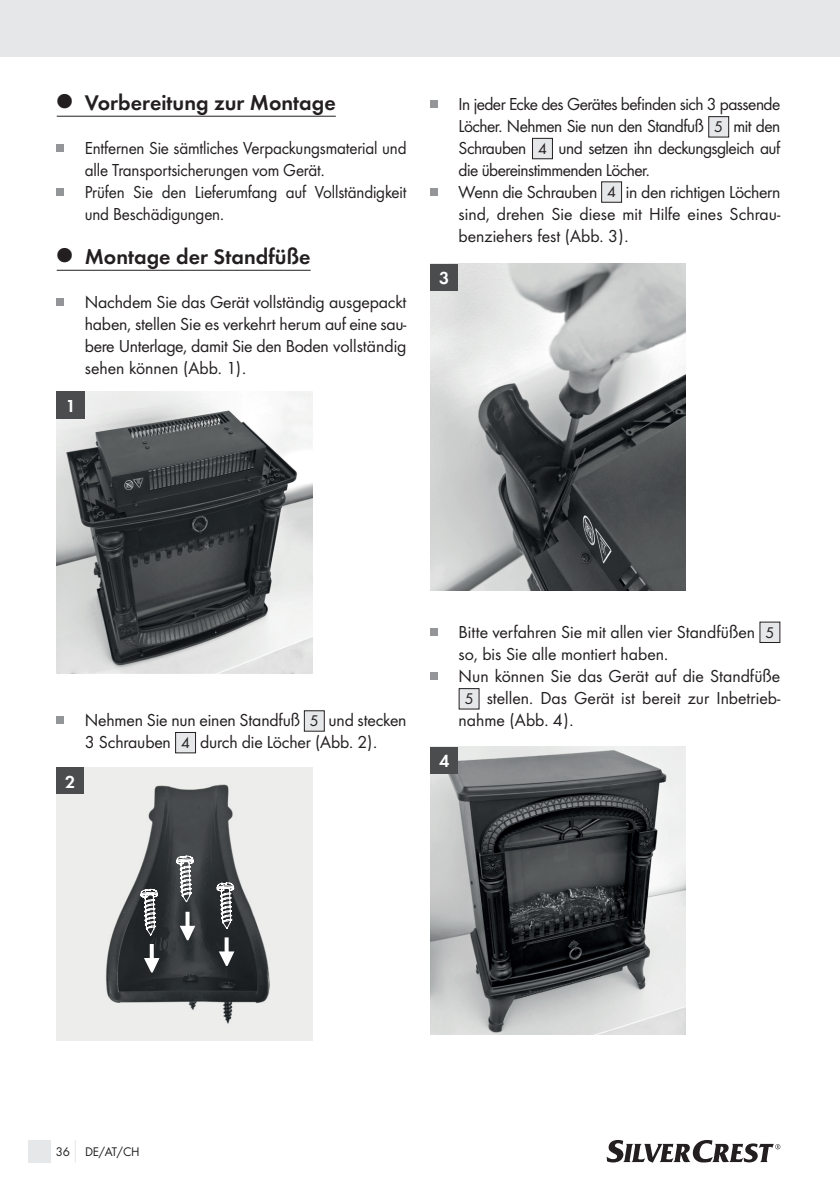
<style>
.page{position:relative;width:840px;height:1191px;background:#fff}
.page>*{position:absolute;margin:0;border:0;box-sizing:border-box;transform-origin:0 0}
.t1{font:600 22px "Futura Pro";color:#231f20}
.t2{font:18px/22px "Futura Pro";letter-spacing:-.01em;color:#231f20;text-align:justify}
.t3{font:18px/22px "Futura Pro";letter-spacing:-.03em;color:#231f20}
.t4{font:18px/22px "Futura Pro";letter-spacing:-.01em;color:#231f20;scale:.96 1}
.t5{font:600 18px "Futura Pro";color:#fff}
.t6{font:13px "Futura Pro";letter-spacing:-.02em;color:#231f20}
.s1{font-size:16px}
</style>
<div class="page">
<div style="left:0;top:0;width:839px;height:57px;background:#e6e7e9"></div>
<div style="left:28px;top:1140px;width:23px;height:22px;background:#e6e7e9"></div>
<svg style="left:75px;top:1140px;width:1px;height:22px"></svg>
<svg style="left:606px;top:1140px;width:174px;height:22px"></svg>
<hr style="left:57px;top:116px;width:278px;height:1px;background:#231f20">
<hr style="left:57px;top:270px;width:253px;height:1px;background:#231f20">
<div style="left:57px;top:144px;width:7px;height:7px;background:#939598"></div>
<div style="left:57px;top:188px;width:7px;height:7px;background:#939598"></div>
<div style="left:57px;top:298px;width:7px;height:7px;background:#939598"></div>
<img style="left:57px;top:391px;width:255px;height:282px">
<div style="left:57px;top:391px;width:28px;height:28px;background:#4b4c4d"></div>
<div style="left:57px;top:716px;width:7px;height:7px;background:#939598"></div>
<div style="left:304px;top:711px;width:20px;height:20px;background:#e6e7e9"></div>
<div style="left:304px;top:710px;width:20px;height:21px;border:1px solid #231f20"></div>
<div style="left:175px;top:732px;width:20px;height:21px;background:#e6e7e9"></div>
<div style="left:175px;top:732px;width:21px;height:21px;border:1px solid #231f20"></div>
<img style="left:57px;top:767px;width:255px;height:273px">
<svg style="left:139px;top:888px;width:20px;height:48px"></svg>
<svg style="left:142px;top:957px;width:19px;height:17px"></svg>
<svg style="left:150px;top:944px;width:4px;height:23px"></svg>
<svg style="left:175px;top:854px;width:19px;height:49px"></svg>
<svg style="left:215px;top:881px;width:20px;height:48px"></svg>
<svg style="left:178px;top:924px;width:19px;height:18px"></svg>
<svg style="left:185px;top:911px;width:4px;height:23px"></svg>
<svg style="left:217px;top:950px;width:19px;height:17px"></svg>
<svg style="left:224px;top:937px;width:4px;height:23px"></svg>
<div style="left:57px;top:767px;width:27px;height:27px;background:#4b4c4d"></div>
<div style="left:430px;top:100px;width:7px;height:7px;background:#939598"></div>
<div style="left:708px;top:117px;width:20px;height:20px;background:#e6e7e9"></div>
<div style="left:707px;top:116px;width:21px;height:22px;border:1px solid #231f20"></div>
<div style="left:532px;top:138px;width:20px;height:21px;background:#e6e7e9"></div>
<div style="left:531px;top:138px;width:21px;height:21px;border:1px solid #231f20"></div>
<div style="left:430px;top:188px;width:7px;height:7px;background:#939598"></div>
<div style="left:601px;top:182px;width:20px;height:20px;background:#e6e7e9"></div>
<div style="left:600px;top:181px;width:21px;height:22px;border:1px solid #231f20"></div>
<img style="left:430px;top:264px;width:255px;height:326px">
<div style="left:430px;top:264px;width:27px;height:26px;background:#4b4c4d"></div>
<div style="left:430px;top:628px;width:7px;height:7px;background:#939598"></div>
<div style="left:759px;top:622px;width:20px;height:20px;background:#e6e7e9"></div>
<div style="left:430px;top:672px;width:7px;height:7px;background:#939598"></div>
<div style="left:459px;top:688px;width:20px;height:21px;background:#e6e7e9"></div>
<div style="left:458px;top:688px;width:21px;height:21px;border:1px solid #231f20"></div>
<img style="left:430px;top:746px;width:255px;height:288px">
<div style="left:430px;top:746px;width:27px;height:27px;background:#4b4c4d"></div>
<p class="t1" style="left:57px;top:87px;width:280px">● Vorbereitung zur Montage</p>
<p class="t4" style="left:85px;top:136px;width:336px">Entfernen Sie sämtliches Verpackungsmaterial und alle Transportsicherungen vom Gerät.<br>Prüfen Sie den Lieferumfang auf Vollständigkeit und Beschädigungen.</p>
<p class="t1" style="left:57px;top:241px;width:255px">● Montage der Standfüße</p>
<p class="t2" style="left:85px;top:290px;width:323px">Nachdem Sie das Gerät vollständig ausgepackt haben, stellen Sie es verkehrt herum auf eine sau&shy;bere Unterlage, damit Sie den Boden vollständig sehen können (Abb. 1).</p>
<p class="t5" style="left:66px;top:393px;width:12px">1</p>
<p class="t3" style="left:458px;top:92px;width:323px">In jeder Ecke des Gerätes befinden sich 3 passende Löcher. Nehmen Sie nun den Standfuß <span class="s1">5</span> mit den Schrauben <span class="s1">4</span> und setzen ihn deckungsgleich auf die übereinstimmenden Löcher.<br>Wenn die Schrauben <span class="s1">4</span> in den richtigen Löchern sind, drehen Sie diese mit Hilfe eines Schrau&shy;benziehers fest (Abb. 3).</p>
<p class="t5" style="left:439px;top:265px;width:12px">3</p>
<p class="t5" style="left:65px;top:768px;width:12px">2</p>
<p class="t2" style="left:85px;top:708px;width:323px">Nehmen Sie nun einen Standfuß <span class="s1">5</span> und stecken<br>3 Schrauben <span class="s1">4</span> durch die Löcher (Abb. 2).</p>
<p class="t5" style="left:439px;top:747px;width:12px">4</p>
<p class="t2" style="left:458px;top:620px;width:317px">Bitte verfahren Sie mit allen vier Standfüßen <span class="s1">5</span></p>
<p class="t2" style="left:458px;top:642px;width:211px">so, bis Sie alle montiert haben.</p>
<p class="t2" style="left:458px;top:664px;width:323px">Nun können Sie das Gerät auf die Standfüße</p>
<p class="t2" style="left:464px;top:686px;width:317px"><span class="s1">5</span> stellen. Das Gerät ist bereit zur Inbetrieb-</p>
<p class="t2" style="left:458px;top:708px;width:116px">nahme (Abb. 4).</p>
<p class="t6" style="left:56px;top:1142px;width:85px">36 DE/AT/CH</p>
</div>
